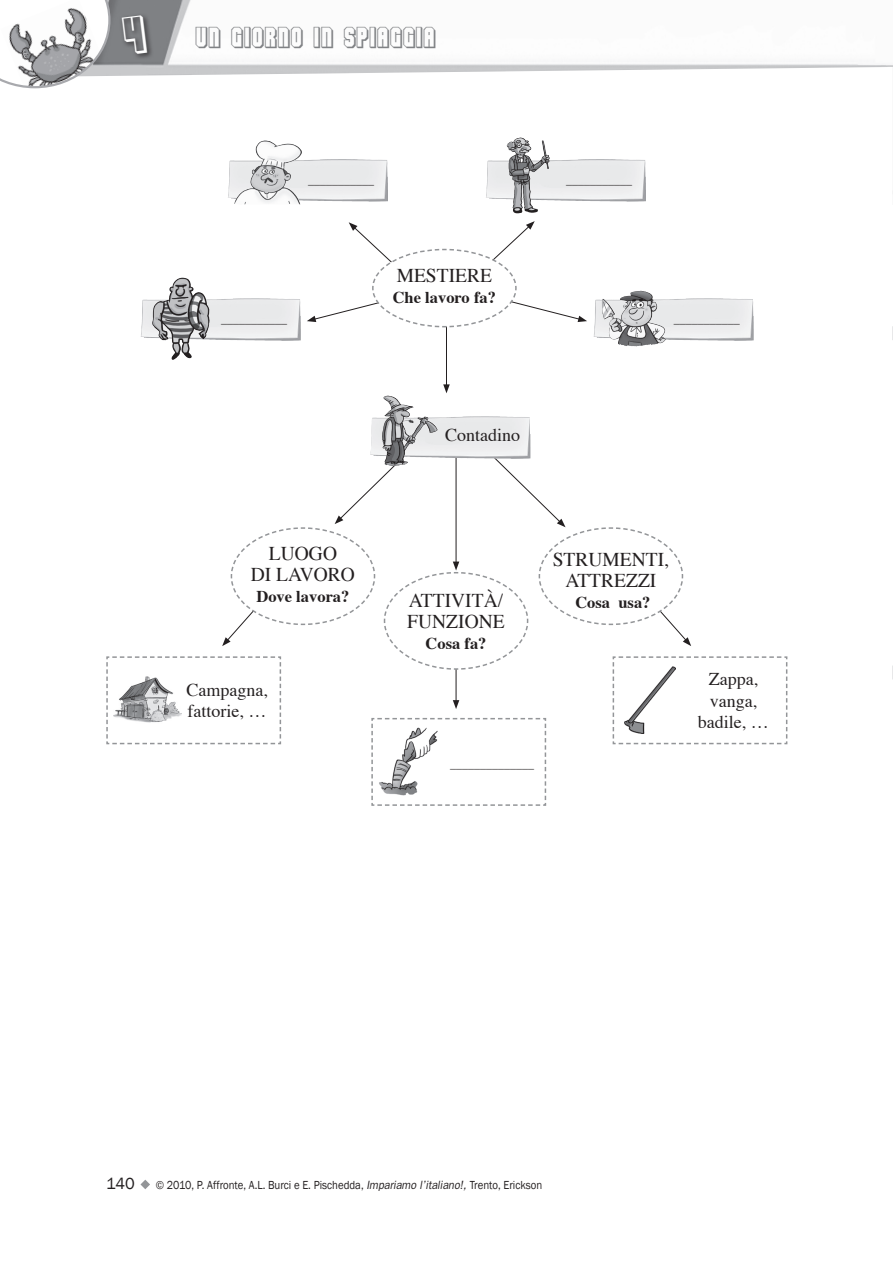
<style>
.page{position:relative;width:893px;height:1263px;background:#fff}
.page>*{position:absolute;margin:0;border:0;box-sizing:border-box;transform-origin:0 0}
.t1{font:19.5px/21px "Times";color:#231f20;text-align:center}
.t2{font:19.5px "Flashbackversion 3";color:#808285}
.t3{font:18px/21.3px "Times";color:#231f20;text-align:center}
.t4{font:700 16.5px "Times";color:#231f20}
.t5{font:16.5px "Franklin Gothic";color:#231f20}
.t6{font:12px "Franklin Gothic";color:#231f20;scale:.9 1}
.t7{font:12px "Times";color:#231f20}
.s1{font-style:italic}
</style>
<div class="page">
<img style="left:111px;top:0;width:782px;height:76px">
<img style="left:119px;top:13px;width:34px;height:47px">
<svg style="left:140px;top:1180px;width:10px;height:9px"></svg>
<hr style="left:446px;top:291px;width:1px;height:96px;background:#231f20">
<svg style="left:443px;top:384px;width:7px;height:9px"></svg>
<svg style="left:892px;top:665px;width:1px;height:15px"></svg>
<svg style="left:892px;top:326px;width:1px;height:14px"></svg>
<img style="left:228px;top:159px;width:160px;height:43px">
<img style="left:234px;top:140px;width:66px;height:64px">
<img style="left:141px;top:298px;width:160px;height:43px">
<img style="left:152px;top:278px;width:28px;height:77px">
<img style="left:593px;top:298px;width:161px;height:43px">
<img style="left:602px;top:291px;width:39px;height:35px">
<img style="left:371px;top:416px;width:159px;height:27px">
<img style="left:382px;top:396px;width:26px;height:47px">
<img style="left:486px;top:159px;width:160px;height:43px">
<img style="left:507px;top:137px;width:31px;height:76px">
<svg style="left:307px;top:221px;width:280px;height:107px"></svg>
<svg style="left:106px;top:443px;width:682px;height:363px"></svg>
<svg style="left:0;top:0;width:111px;height:88px"></svg>
<svg style="left:122px;top:15px;width:25px;height:40px"></svg>
<h1 class="t2" style="left:196px;top:27px;width:242px">UN GIORNO IN SPIAGGIA</h1>
<p class="t7" style="left:308px;top:172px;width:67px">___________</p>
<h1 class="t1" style="left:397px;top:266px;width:97px">MESTIERE</h1>
<h3 class="t4" style="left:393px;top:286px;width:105px">Che lavoro fa?</h3>
<p class="t7" style="left:566px;top:172px;width:67px">___________</p>
<p class="t7" style="left:221px;top:312px;width:67px">___________</p>
<p class="t7" style="left:674px;top:312px;width:67px">___________</p>
<h2 class="t3" style="left:445px;top:426px;width:77px">Contadino</h2>
<h1 class="t1" style="left:251px;top:544px;width:106px">LUOGO<br>DI LAVORO</h1>
<h3 class="t4" style="left:256px;top:585px;width:95px">Dove lavora?</h3>
<h1 class="t1" style="left:407px;top:591px;width:99px;text-align:left">ATTIVITÀ/<br>FUNZIONE</h1>
<h3 class="t4" style="left:426px;top:633px;width:62px">Cosa fa?</h3>
<h2 class="t3" style="left:186px;top:680px;width:83px;text-align:left">Campagna, fattorie, …</h2>
<h1 class="t1" style="left:553px;top:550px;width:118px">STRUMENTI,<br>ATTREZZI</h1>
<h3 class="t4" style="left:575px;top:591px;width:77px">Cosa usa?</h3>
<p class="t7" style="left:450px;top:756px;width:85px">______________</p>
<h2 class="t3" style="left:698px;top:670px;width:72px">Zappa, vanga, badile, …</h2>
<h3 class="t5" style="left:106px;top:1173px;width:30px">140</h3>
<p class="t6" style="left:156px;top:1178px;width:431px">© 2010, P. Affronte, A.L. Burci e E. Pischedda, <span class="s1">Impariamo l’italiano!,</span> Trento, Erickson</p>
</div>
